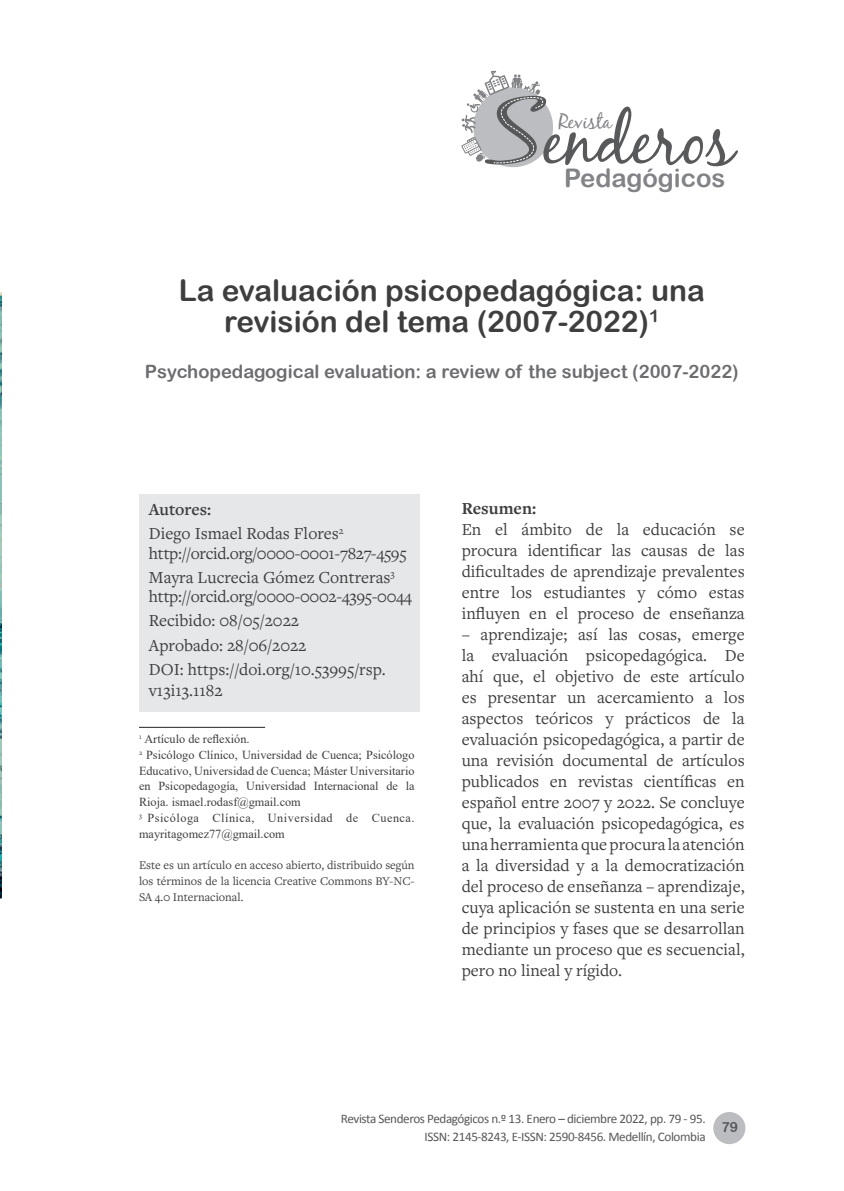
<style>
.page{position:relative;width:844px;height:1191px;background:#fff}
.page>*{position:absolute;margin:0;border:0;box-sizing:border-box;transform-origin:0 0}
.t1{font:29.75px/31.5px "Arial Rounded MT Bold";color:#3e3e3f;text-align:center}
.t2{font:25.55px "Arial Rounded MT Bold";color:#818386}
.t3{font:20.82px "Black Jack";color:#818386}
.t4{font:18.38px "Arial Rounded MT Bold";color:#6c6d70}
.t5{font:17.5px/21px "Freight Text Pro";color:#3e3e3f}
.t6{font:17.5px/19.2px "Freight Text Pro";letter-spacing:-.02em;color:#3e3e3f}
.t7{font:600 17.5px "Freight Text Pro";color:#3e3e3f}
.t8{font:700 17.5px "Freight Text Pro";color:#3e3e3f}
.t9{font:14px "Arial Rounded MT Bold";color:#57585a}
.t10{font:13.12px/17.5px "Calibri";letter-spacing:-.03em;color:#57585a;text-align:right}
.t11{font:12.25px/15.8px "Times New Roman";color:#3e3e3f}
.t12{font:12.25px/15.8px "Freight Text Pro";color:#3e3e3f;text-align:justify}
</style>
<div class="page">
<div style="left:713px;top:1112px;width:32px;height:32px;background:#bcbdc0;border-radius:50%"></div>
<div style="left:139px;top:494px;width:280px;height:218px;background:#e6e7e9"></div>
<svg style="left:461px;top:71px;width:276px;height:95px"></svg>
<hr style="left:139px;top:727px;width:126px;height:1px;background:#231f20">
<img style="left:0;top:292px;width:1px;height:606px">
<p class="t3" style="left:558px;top:108px;width:55px">Revista</p>
<h2 class="t2" style="left:564px;top:163px;width:163px">Pedagógicos</h2>
<h1 class="t1" style="left:179px;top:274px;width:527px">La evaluación psicopedagógica: una revisión del tema (2007-2022)<sup>1</sup></h1>
<p class="t4" style="left:145px;top:360px;width:595px">Psychopedagogical evaluation: a review of the subject (2007-2022)</p>
<p class="t7" style="left:149px;top:498px;width:64px">Autores:</p>
<p class="t6" style="left:149px;top:523px;width:259px">Diego Ismael Rodas Flores<sup>2 </sup>http://orcid.org/0000-0001-7827-4595</p>
<p class="t5" style="left:149px;top:567px;width:264px;line-height:19.2px">Mayra Lucrecia Gómez Contreras<sup>3 </sup>http://orcid.org/0000-0002-4395-0044</p>
<p class="t5" style="left:149px;top:608px;width:238px;line-height:24.2px">Recibido: 08/05/2022<br>Aprobado: 28/06/2022<br>DOI: https://doi.org/10.53995/rsp.</p>
<p class="t5" style="left:149px;top:679px;width:75px">v13i13.1182</p>
<p class="t11" style="left:139px;top:730px;width:277px"><sup>1</sup> Artículo de reflexión.<br><sup>2</sup> Psicólogo Clínico, Universidad de Cuenca; Psicólogo Educativo, Universidad de Cuenca; Máster Universitario en Psicopedagogía, Universidad Internacional de la Rioja. ismael.rodasf@gmail.com<br><sup>3</sup> Psicóloga Clínica, Universidad de Cuenca. mayritagomez77@gmail.com</p>
<p class="t12" style="left:139px;top:857px;width:277px">Este es un artículo en acceso abierto, distribuido según los términos de la licencia Creative Commons BY-NC-SA 4.0 Internacional.</p>
<p class="t8" style="left:461px;top:496px;width:76px">Resumen:</p>
<p class="t5" style="left:461px;top:518px;width:284px;text-align:justify">En el ámbito de la educación se procura identificar las causas de las dificultades de aprendizaje prevalentes entre los estudiantes y cómo estas influyen en el proceso de enseñanza</p>
<p class="t5" style="left:461px;top:623px;width:284px;text-align:justify">– aprendizaje; así las cosas, emerge la evaluación psicopedagógica. De ahí que, el objetivo de este artículo es presentar un acercamiento a los aspectos teóricos y prácticos de la evaluación psicopedagógica, a partir de una revisión documental de artículos publicados en revistas científicas en español entre 2007 y 2022. Se concluye que, la evaluación psicopedagógica, es una herramienta que procura la atención a la diversidad y a la democratización del proceso de enseñanza – aprendizaje, cuya aplicación se sustenta en una serie de principios y fases que se desarrollan mediante un proceso que es secuencial, pero no lineal y rígido.</p>
<p class="t10" style="left:341px;top:1110px;width:366px">Revista Senderos Pedagógicos n.º 13. Enero – diciembre 2022, pp. 79 - 95.<br>ISSN: 2145-8243, E-ISSN: 2590-8456. Medellín, Colombia</p>
<p class="t9" style="left:721px;top:1118px;width:18px">79</p>
</div>
